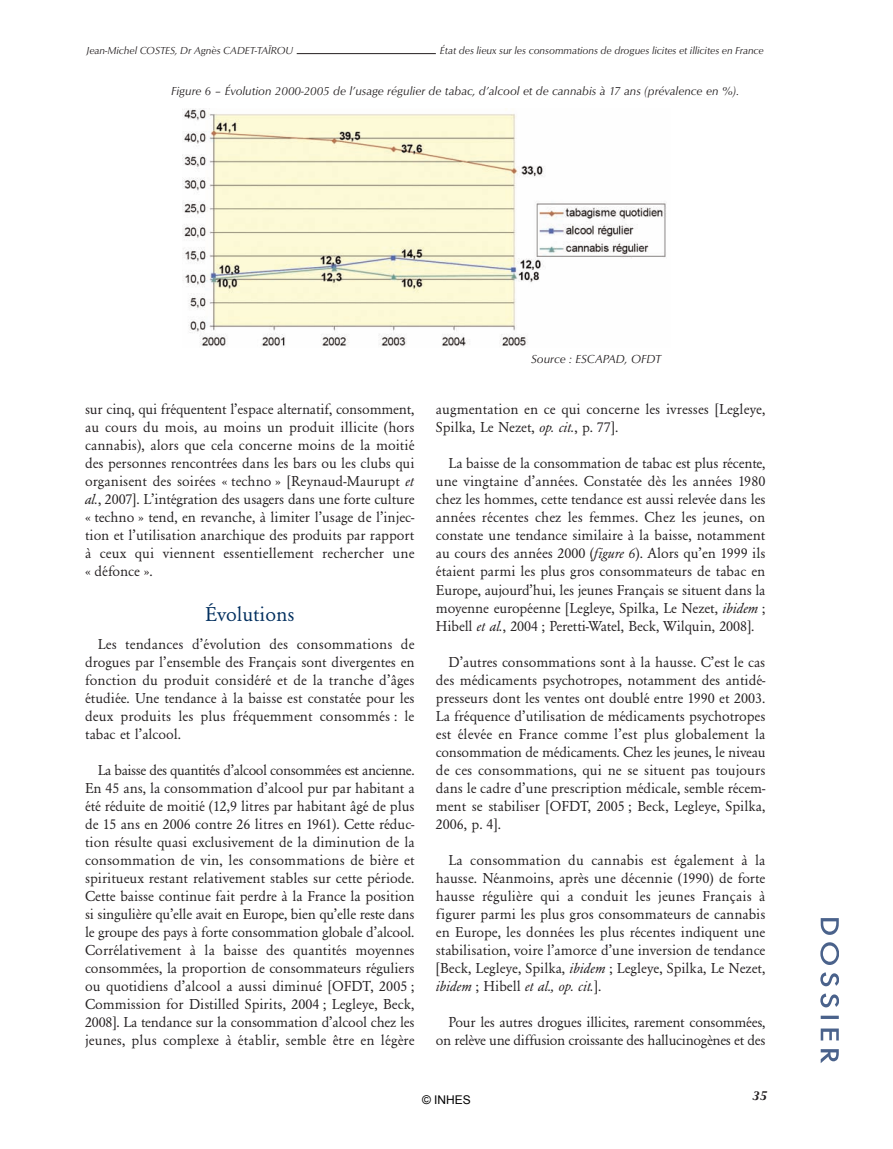
<style>
.page{position:relative;width:893px;height:1149px;background:#fff}
.page>*{position:absolute;margin:0;border:0;box-sizing:border-box;transform-origin:0 0}
.t1{font:21px "Garamond";color:#002e5e}
.t2{font:15px/18px "Garamond";color:#231f20;text-align:justify}
.t3{font:15px/18px "Garamond";letter-spacing:-.02em;color:#231f20;text-align:right}
.t4{font:italic 700 13.5px "Opus";color:#231f20}
.t5{font:italic 12px "Opus";letter-spacing:.005em;color:#231f20}
.t6{font:12px "Arial";color:#000}
.t7{font:italic 10.5px "Opus";color:#231f20}
.s1{font-style:italic}
</style>
<div class="page">
<img style="left:182px;top:108px;width:484px;height:239px">
<hr style="left:297px;top:53px;width:139px;height:1px;background:#231f20">
<svg style="left:820px;top:918px;width:19px;height:144px"></svg>
<p class="t7" style="left:87px;top:46px;width:208px">Jean-Michel COSTES, Dr Agnès CADET-TAÏROU</p>
<p class="t7" style="left:440px;top:46px;width:325px">État des lieux sur les consommations de drogues licites et illicites en France</p>
<p class="t5" style="left:171px;top:86px;width:569px">Figure 6 – Évolution 2000-2005 de l’usage régulier de tabac, d’alcool et de cannabis à 17 ans (prévalence en %).</p>
<p class="t2" style="left:85px;top:401px;width:331px">sur cinq, qui fréquentent l’espace alternatif, consomment, au cours du mois, au moins un produit illicite (hors cannabis), alors que cela concerne moins de la moitié des personnes rencontrées dans les bars ou les clubs qui organisent des soirées « techno » [Reynaud-Maurupt <span class="s1">et al.</span>, 2007]. L’intégration des usagers dans une forte culture « techno » tend, en revanche, à limiter l’usage de l’injec&shy;tion et l’utilisation anarchique des produits par rapport à ceux qui viennent essentiellement rechercher une « défonce ».</p>
<h1 class="t1" style="left:205px;top:605px;width:91px">Évolutions</h1>
<p class="t2" style="left:85px;top:635px;width:331px;text-indent:13px">Les tendances d’évolution des consommations de drogues par l’ensemble des Français sont divergentes en fonction du produit considéré et de la tranche d’âges étudiée. Une tendance à la baisse est constatée pour les deux produits les plus fréquemment consommés : le tabac et l’alcool.</p>
<p class="t2" style="left:85px;top:761px;width:331px;text-indent:13px">La baisse des quantités d’alcool consommées est ancienne.<br>En 45 ans, la consommation d’alcool pur par habitant a été réduite de moitié (12,9 litres par habitant âgé de plus de 15 ans en 2006 contre 26 litres en 1961). Cette réduc&shy;tion résulte quasi exclusivement de la diminution de la consommation de vin, les consommations de bière et spiritueux restant relativement stables sur cette période.<br>Cette baisse continue fait perdre à la France la position si singulière qu’elle avait en Europe, bien qu’elle reste dans le groupe des pays à forte consommation globale d’alcool.<br>Corrélativement à la baisse des quantités moyennes consommées, la proportion de consommateurs réguliers ou quotidiens d’alcool a aussi diminué [OFDT, 2005 ; Commission for Distilled Spirits, 2004 ; Legleye, Beck, 2008]. La tendance sur la consommation d’alcool chez les jeunes, plus complexe à établir, semble être en légère</p>
<p class="t5" style="left:531px;top:354px;width:131px">Source : ESCAPAD, OFDT</p>
<p class="t2" style="left:436px;top:401px;width:331px">augmentation en ce qui concerne les ivresses [Legleye,<br>Spilka, Le Nezet, <span class="s1">op. cit.</span>, p. 77].</p>
<p class="t2" style="left:436px;top:455px;width:331px;text-indent:13px">La baisse de la consommation de tabac est plus récente, une vingtaine d’années. Constatée dès les années 1980 chez les hommes, cette tendance est aussi relevée dans les années récentes chez les femmes. Chez les jeunes, on constate une tendance similaire à la baisse, notamment au cours des années 2000 (<span class="s1">figure 6</span>). Alors qu’en 1999 ils étaient parmi les plus gros consommateurs de tabac en Europe, aujourd’hui, les jeunes Français se situent dans la moyenne européenne [Legleye, Spilka, Le Nezet, <span class="s1">ibidem</span> ; Hibell <span class="s1">et al.</span>, 2004 ; Peretti-Watel, Beck, Wilquin, 2008].</p>
<p class="t2" style="left:436px;top:653px;width:331px;text-indent:13px">D’autres consommations sont à la hausse. C’est le cas des médicaments psychotropes, notamment des antidé&shy;presseurs dont les ventes ont doublé entre 1990 et 2003.<br>La fréquence d’utilisation de médicaments psychotropes est élevée en France comme l’est plus globalement la consommation de médicaments. Chez les jeunes, le niveau de ces consommations, qui ne se situent pas toujours dans le cadre d’une prescription médicale, semble récem&shy;ment se stabiliser [OFDT, 2005 ; Beck, Legleye, Spilka, 2006, p. 4].</p>
<p class="t2" style="left:436px;top:851px;width:331px;text-indent:13px">La consommation du cannabis est également à la hausse. Néanmoins, après une décennie (1990) de forte hausse régulière qui a conduit les jeunes Français à figurer parmi les plus gros consommateurs de cannabis en Europe, les données les plus récentes indiquent une stabilisation, voire l’amorce d’une inversion de tendance [Beck, Legleye, Spilka, <span class="s1">ibidem</span> ; Legleye, Spilka, Le Nezet, <span class="s1">ibidem</span> ; Hibell <span class="s1">et al., op. cit.</span>].</p>
<p class="t3" style="left:436px;top:1013px;width:331px">Pour les autres drogues illicites, rarement consommées, on relève une diffusion croissante des hallucinogènes et des</p>
<p class="t6" style="left:422px;top:1091px;width:50px">© INHES</p>
<p class="t4" style="left:752px;top:1089px;width:16px">35</p>
</div>
